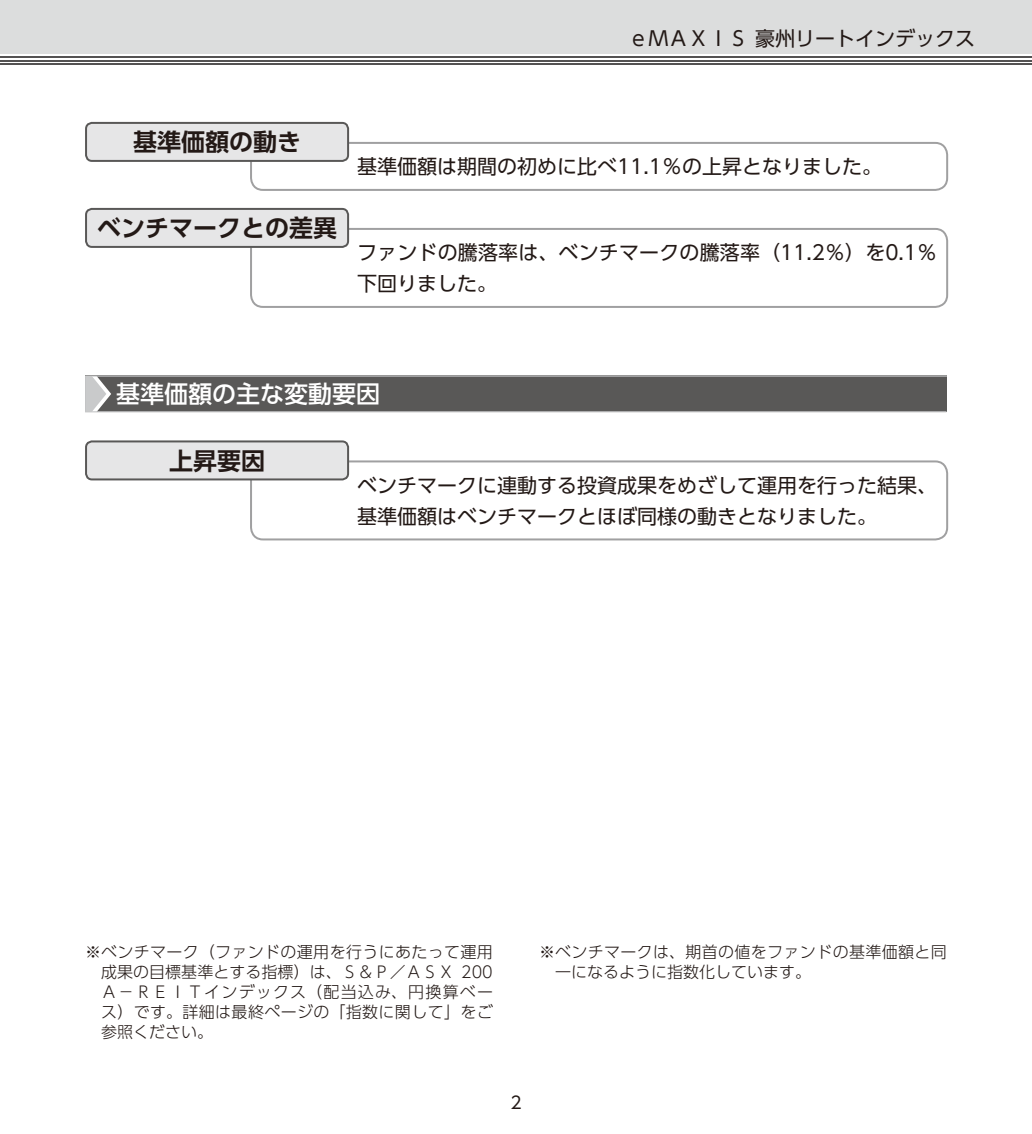
<style>
.page{position:relative;width:1032px;height:1134px;background:#fff}
.page>*{position:absolute;margin:0;border:0;box-sizing:border-box;transform-origin:0 0}
.t1{font:700 24px "UD Shin Go Pro De";color:#231916}
.t2{font:500 24px "UD Shin Go Pro";color:#fff}
.t3{font:20px/31px "UD Shin Go Pro";color:#231916}
.t4{font:17px "UD Shin Go Pro";color:#231916}
.t5{font:300 16px/20px "UD Shin Go Pro";letter-spacing:.02em;color:#231916;text-align:justify}
</style>
<div class="page">
<div style="left:0;top:0;width:1032px;height:54px;background:#dcdddd"></div>
<hr style="left:0;top:63px;width:1032px;height:2px;background:#545252">
<hr style="left:0;top:60px;width:1032px;height:1px;background:#545252">
<hr style="left:0;top:56px;width:1032px;height:2px;background:#545252">
<div style="left:85px;top:376px;width:862px;height:36px;background:#595857"></div>
<hr style="left:85px;top:411px;width:861px;height:1px;background:#c9cacb">
<hr style="left:85px;top:375px;width:862px;height:2px;background:#c9cacb">
<svg style="left:85px;top:376px;width:26px;height:36px"></svg>
<div style="left:250px;top:142px;width:698px;height:49px;border:2px solid #a0a0a1;border-radius:12px"></div>
<div style="left:86px;top:123px;width:262px;height:38px;background:#e6e6e7;border-radius:6px"></div>
<div style="left:85px;top:122px;width:264px;height:40px;border:2px solid #595857;border-radius:6px"></div>
<div style="left:250px;top:228px;width:698px;height:80px;border:2px solid #a0a0a1;border-radius:12px"></div>
<div style="left:86px;top:209px;width:262px;height:38px;background:#e6e6e7;border-radius:6px"></div>
<div style="left:85px;top:208px;width:264px;height:40px;border:2px solid #595857;border-radius:6px"></div>
<div style="left:250px;top:460px;width:698px;height:80px;border:2px solid #a0a0a1;border-radius:12px"></div>
<div style="left:86px;top:441px;width:262px;height:38px;background:#e6e6e7;border-radius:6px"></div>
<div style="left:85px;top:440px;width:264px;height:40px;border:2px solid #595857;border-radius:6px"></div>
<p class="t3" style="left:628px;top:22px;width:348px">ｅＭＡＸＩＳ 豪州リートインデックス</p>
<h1 class="t1" style="left:133px;top:122px;width:169px">基準価額の動き</h1>
<h1 class="t1" style="left:97px;top:208px;width:242px">ベンチマークとの差異</h1>
<p class="t3" style="left:357px;top:150px;width:526px">基準価額は期間の初めに比べ11.1％の上昇となりました。</p>
<p class="t3" style="left:357px;top:236px;width:582px">ファンドの騰落率は、ベンチマークの騰落率（11.2％）を0.1％下回りました。</p>
<h1 class="t2" style="left:116px;top:374px;width:266px">基準価額の主な変動要因</h1>
<h1 class="t1" style="left:169px;top:441px;width:97px">上昇要因</h1>
<p class="t3" style="left:357px;top:469px;width:581px">ベンチマークに連動する投資成果をめざして運用を行った結果、基準価額はベンチマークとほぼ同様の動きとなりました。</p>
<p class="t5" style="left:101px;top:941px;width:393px;text-indent:-16px">※ベンチマーク（ファンドの運用を行うにあたって運用成果の目標基準とする指標）は、Ｓ＆Ｐ／ＡＳＸ 200<br>Ａ－ＲＥＩＴインデックス（配当込み、円換算ベース）です。詳細は最終ページの「指数に関して」をご参照ください。</p>
<p class="t5" style="left:555px;top:941px;width:393px;text-indent:-16px">※ベンチマークは、期首の値をファンドの基準価額と同一になるように指数化しています。</p>
<p class="t4" style="left:510px;top:1089px;width:13px">2</p>
</div>
